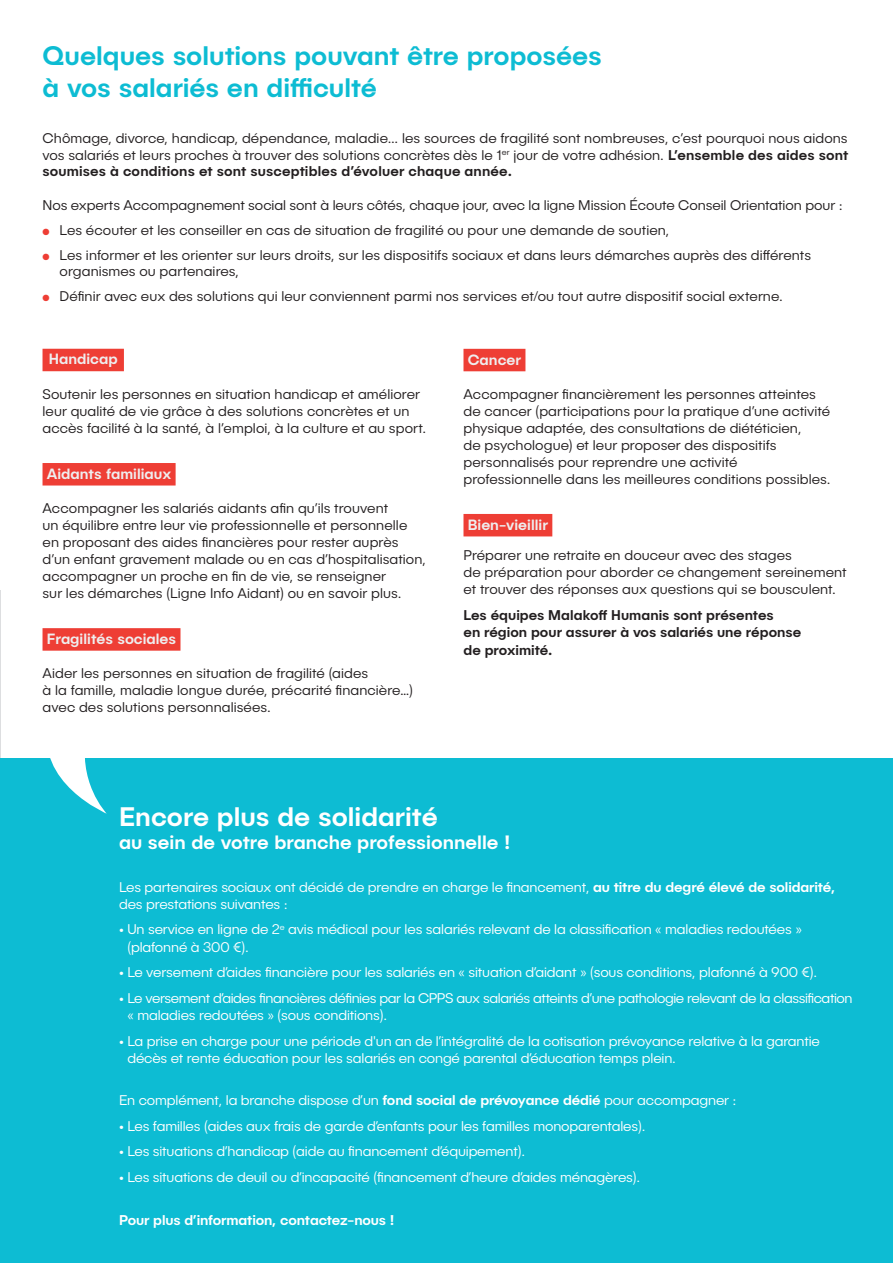
<style>
.page{position:relative;width:893px;height:1263px;background:#fff}
.page>*{position:absolute;margin:0;border:0;box-sizing:border-box;transform-origin:0 0}
.t1{font:500 27px/32.4px "Publica Sans";color:#0dbcd3}
.t2{font:500 27px "Publica Sans";color:#fff}
.t3{font:500 19.5px "Publica Sans";color:#fff}
.t4{font:500 15px "Publica Sans";color:#eeeeef}
.t5{font:300 14.25px/17.1px "Publica Sans";letter-spacing:.005em;color:#231f20}
.t6{font:300 14.25px/17.1px "Publica Sans";letter-spacing:-.01em;color:#fff}
.t7{font:300 14.25px/17.1px "Publica Sans";letter-spacing:-.03em;color:#fff}
.t8{font:500 14.25px/17.2px "Publica Sans";color:#231f20}
.t9{font:500 14.25px "Publica Sans";letter-spacing:-.01em;color:#fff}
.s1{font-weight:500}
.s2{color:#ee3e35}
</style>
<div class="page">
<hr style="left:0;top:591px;width:1px;height:672px;background:#dddee0">
<div style="left:1px;top:758px;width:892px;height:505px;background:#0dbcd3"></div>
<svg style="left:50px;top:758px;width:57px;height:56px"></svg>
<div style="left:463px;top:349px;width:62px;height:22px;background:#ee3e35"></div>
<div style="left:463px;top:514px;width:89px;height:22px;background:#ee3e35"></div>
<div style="left:43px;top:349px;width:81px;height:22px;background:#ee3e35"></div>
<div style="left:43px;top:463px;width:133px;height:22px;background:#ee3e35"></div>
<div style="left:43px;top:628px;width:137px;height:23px;background:#ee3e35"></div>
<h1 class="t1" style="left:43px;top:38px;width:561px">Quelques solutions pouvant être proposées à vos salariés en difficulté</h1>
<p class="t5" style="left:43px;top:130px;width:807px;line-height:16.5px;text-align:justify">Chômage, divorce, handicap, dépendance, maladie... les sources de fragilité sont nombreuses, c’est pourquoi nous aidons vos salariés et leurs proches à trouver des solutions concrètes dès le 1<sup>er</sup> jour de votre adhésion. <span class="s1">L’ensemble des aides sont soumises à conditions et sont susceptibles d’évoluer chaque année.</span></p>
<p class="t5" style="left:43px;top:196px;width:802px">Nos experts Accompagnement social sont à leurs côtés, chaque jour, avec la ligne Mission Écoute Conseil Orientation pour :</p>
<p class="t5" style="left:43px;top:221px;width:628px"><span class="s2">●</span> Les écouter et les conseiller en cas de situation de fragilité ou pour une demande de soutien,</p>
<p class="t5" style="left:60px;top:246px;width:753px;line-height:16.5px;text-indent:-17px"><span class="s2">●</span> Les informer et les orienter sur leurs droits, sur les dispositifs sociaux et dans leurs démarches auprès des différents organismes ou partenaires,</p>
<p class="t5" style="left:43px;top:287px;width:742px"><span class="s2">●</span> Définir avec eux des solutions qui leur conviennent parmi nos services et/ou tout autre dispositif social externe.</p>
<p class="t4" style="left:49px;top:350px;width:70px">Handicap</p>
<p class="t5" style="left:43px;top:385px;width:385px">Soutenir les personnes en situation handicap et améliorer leur qualité de vie grâce à des solutions concrètes et un accès facilité à la santé, à l’emploi, à la culture et au sport.</p>
<p class="t4" style="left:47px;top:464px;width:126px">Aidants familiaux</p>
<p class="t5" style="left:43px;top:499px;width:385px">Accompagner les salariés aidants afin qu’ils trouvent<br>un équilibre entre leur vie professionnelle et personnelle en proposant des aides financières pour rester auprès d’un enfant gravement malade ou en cas d’hospitalisation, accompagner un proche en fin de vie, se renseigner<br>sur les démarches (Ligne Info Aidant) ou en savoir plus.</p>
<p class="t4" style="left:47px;top:629px;width:131px">Fragilités sociales</p>
<p class="t5" style="left:43px;top:664px;width:372px">Aider les personnes en situation de fragilité (aides<br>à la famille, maladie longue durée, précarité financière…) avec des solutions personnalisées.</p>
<p class="t4" style="left:468px;top:350px;width:55px">Cancer</p>
<p class="t5" style="left:463px;top:385px;width:369px">Accompagner financièrement les personnes atteintes de cancer (participations pour la pratique d’une activité physique adaptée, des consultations de diététicien,<br>de psychologue) et leur proposer des dispositifs personnalisés pour reprendre une activité professionnelle dans les meilleures conditions possibles.</p>
<p class="t4" style="left:468px;top:515px;width:82px">Bien-vieillir</p>
<p class="t5" style="left:463px;top:546px;width:385px">Préparer une retraite en douceur avec des stages<br>de préparation pour aborder ce changement sereinement et trouver des réponses aux questions qui se bousculent.</p>
<p class="t8" style="left:463px;top:606px;width:339px">Les équipes Malakoff Humanis sont présentes<br>en région pour assurer à vos salariés une réponse de proximité.</p>
<h1 class="t2" style="left:119px;top:799px;width:320px">Encore plus de solidarité</h1>
<h2 class="t3" style="left:119px;top:830px;width:393px">au sein de votre branche professionnelle !</h2>
<p class="t6" style="left:119px;top:878px;width:718px">Les partenaires sociaux ont décidé de prendre en charge le financement, <span class="s1">au titre du degré élevé de solidarité, </span>des prestations suivantes :</p>
<p class="t6" style="left:127px;top:921px;width:676px;text-indent:-8px">• Un service en ligne de 2<sup>e</sup> avis médical pour les salariés relevant de la classification « maladies redoutées » (plafonné à 300 €).</p>
<p class="t6" style="left:119px;top:963px;width:700px">• Le versement d’aides financière pour les salariés en « situation d’aidant » (sous conditions, plafonné à 900 €).</p>
<p class="t7" style="left:127px;top:989px;width:727px;text-indent:-8px">• Le versement d’aides financières définies par la CPPS aux salariés atteints d’une pathologie relevant de la classification « maladies redoutées » (sous conditions).</p>
<p class="t6" style="left:127px;top:1032px;width:694px;text-indent:-8px">• La prise en charge pour une période d'un an de l’intégralité de la cotisation prévoyance relative à la garantie décès et rente éducation pour les salariés en congé parental d’éducation temps plein.</p>
<p class="t6" style="left:119px;top:1091px;width:619px">En complément, la branche dispose d’un <span class="s1">fond social de prévoyance dédié</span> pour accompagner :</p>
<p class="t6" style="left:119px;top:1117px;width:528px">• Les familles (aides aux frais de garde d’enfants pour les familles monoparentales).</p>
<p class="t6" style="left:119px;top:1142px;width:408px">• Les situations d’handicap (aide au financement d’équipement).</p>
<p class="t6" style="left:119px;top:1168px;width:523px">• Les situations de deuil ou d’incapacité (financement d’heure d’aides ménagères).</p>
<p class="t9" style="left:119px;top:1210px;width:277px">Pour plus d’information, contactez-nous !</p>
</div>
